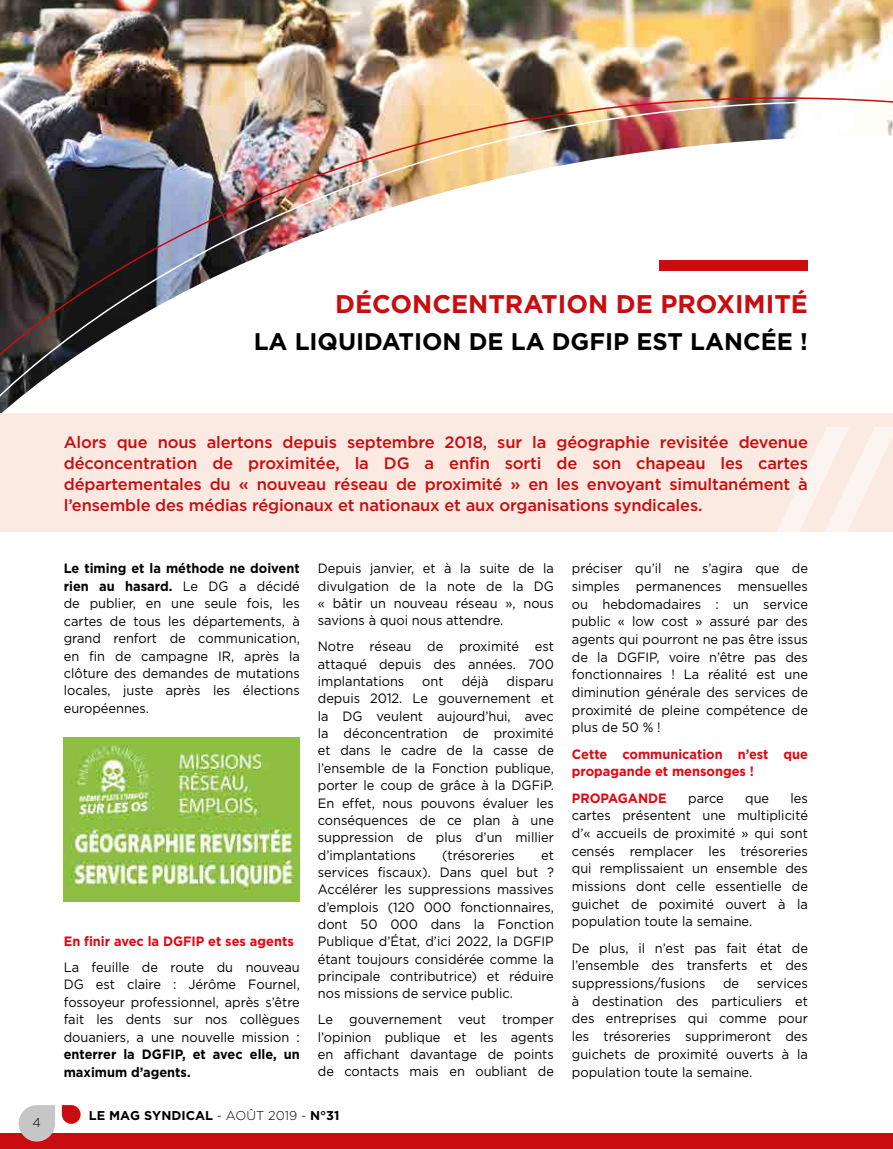
<style>
.page{position:relative;width:893px;height:1149px;background:#fff}
.page>*{position:absolute;margin:0;border:0;box-sizing:border-box;transform-origin:0 0}
.t1{font:900 126px "Gotham";color:#fff}
.t2{font:700 25.5px "Gotham";color:#c90c0f}
.t3{font:700 24px "Gotham";color:#000}
.t4{font:500 16.5px/21px "Gotham";letter-spacing:-.01em;color:#c90c0f;text-align:justify}
.t5{font:13.5px/17.4px "Gotham";color:#000;text-align:justify;scale:.95 1}
.t6{font:700 13.5px/17.7px "Gotham";color:#e30613;scale:.95 1}
.t7{font:700 13.5px/17.4px "Gotham";color:#000;scale:.95 1}
.t8{font:700 12.75px "Gotham";color:#000}
.t9{font:300 12.75px "Gotham";color:#000}
.s1{font-weight:700}
.s2{font-weight:300}
</style>
<div class="page">
<img style="left:0;top:0;width:893px;height:49px">
<img style="left:0;top:49px;width:893px;height:338px">
<div style="left:0;top:1133px;width:893px;height:15px;background:#c90c0f"></div>
<svg style="left:19px;top:1105px;width:36px;height:36px"></svg>
<svg style="left:62px;top:1105px;width:19px;height:18px"></svg>
<div style="left:659px;top:260px;width:149px;height:11px;background:#c90c0f"></div>
<div style="left:0;top:413px;width:893px;height:119px;background:#fbeae2"></div>
<img style="left:64px;top:737px;width:236px;height:164px">
<h2 class="t2" style="left:335px;top:287px;width:474px">DÉCONCENTRATION DE PROXIMITÉ</h2>
<h3 class="t3" style="left:254px;top:325px;width:556px">LA LIQUIDATION DE LA DGFIP EST LANCÉE !</h3>
<p class="t9" style="left:33px;top:1113px;width:10px">4</p>
<h1 class="t1" style="left:777px;top:392px;width:117px">//</h1>
<p class="t4" style="left:64px;top:431px;width:746px">Alors que nous alertons depuis septembre 2018, sur la géographie revisitée devenue déconcentration de proximitée, la DG a enfin sorti de son chapeau les cartes départementales du « nouveau réseau de proximité » en les envoyant simultanément à l’ensemble des médias régionaux et nationaux et aux organisations syndicales.</p>
<p class="t5" style="left:64px;top:559px;width:250px"><span class="s1">Le timing et la méthode ne doivent rien au hasard.</span> Le DG a décidé de publier, en une seule fois, les cartes de tous les départements, à grand renfort de communication, en fin de campagne IR, après la clôture des demandes de mutations locales, juste après les élections européennes.</p>
<p class="t6" style="left:64px;top:931px;width:244px">En finir avec la DGFIP et ses agents</p>
<p class="t5" style="left:64px;top:957px;width:250px">La feuille de route du nouveau DG est claire : Jérôme Fournel, fossoyeur professionnel, après s’être fait les dents sur nos collègues douaniers, a une nouvelle mission :</p>
<p class="t7" style="left:64px;top:1045px;width:250px">enterrer la DGFIP, et avec elle, un maximum d’agents.</p>
<p class="t5" style="left:318px;top:559px;width:250px">Depuis janvier, et à la suite de la divulgation de la note de la DG « bâtir un nouveau réseau », nous savions à quoi nous attendre.</p>
<p class="t5" style="left:318px;top:637px;width:250px">Notre réseau de proximité est attaqué depuis des années. 700 implantations</p>
<p class="t5" style="left:422px;top:672px;width:24px">ont</p>
<p class="t5" style="left:462px;top:672px;width:30px">déjà</p>
<p class="t5" style="left:318px;top:672px;width:250px;text-indent:189px">disparu depuis 2012. Le gouvernement et la DG veulent aujourd’hui, avec la déconcentration de proximité et dans le cadre de la casse de l’ensemble de la Fonction publique, porter le coup de grâce à la DGFiP.<br>En effet, nous pouvons évaluer les conséquences de ce plan à une suppression de plus d’un millier d’implantations</p>
<p class="t5" style="left:442px;top:845px;width:78px">(trésoreries</p>
<p class="t5" style="left:318px;top:845px;width:250px;text-indent:223px">et services fiscaux). Dans quel but ?<br>Accélérer les suppressions massives d’emplois (120 000 fonctionnaires, dont 50 000 dans la Fonction Publique d’État, d’ici 2022, la DGFIP étant toujours considérée comme la principale contributrice) et réduire nos missions de service public.</p>
<p class="t5" style="left:318px;top:1010px;width:250px">Le gouvernement veut tromper l’opinion publique et les agents en affichant davantage de points de contacts mais en oubliant de</p>
<p class="t8" style="left:89px;top:1106px;width:252px">LE MAG SYNDICAL <span class="s2">- AOÛT 2019 -</span> N°31</p>
<p class="t5" style="left:572px;top:559px;width:250px">préciser qu’il ne s’agira que de simples permanences mensuelles ou hebdomadaires : un service public « low cost » assuré par des agents qui pourront ne pas être issus de la DGFIP, voire n’être pas des fonctionnaires ! La réalité est une diminution générale des services de proximité de pleine compétence de plus de 50 % !</p>
<p class="t6" style="left:572px;top:744px;width:250px">Cette communication n’est que propagande et mensonges !</p>
<p class="t6" style="left:572px;top:788px;width:101px">PROPAGANDE</p>
<p class="t5" style="left:688px;top:788px;width:39px">parce</p>
<p class="t5" style="left:745px;top:788px;width:27px">que</p>
<p class="t5" style="left:572px;top:788px;width:250px;text-indent:219px">les cartes présentent une multiplicité d’« accueils de proximité » qui sont censés remplacer les trésoreries qui remplissaient un ensemble des missions dont celle essentielle de guichet de poximité ouvert à la population toute la semaine.</p>
<p class="t5" style="left:572px;top:938px;width:250px">De plus, il n’est pas fait état de l’ensemble des transferts et des suppressions/fusions</p>
<p class="t5" style="left:723px;top:973px;width:18px">de</p>
<p class="t5" style="left:572px;top:973px;width:250px;text-indent:185px">services à destination des particuliers et des entreprises qui comme pour les trésoreries supprimeront des guichets de proximité ouverts à la population toute la semaine.</p>
</div>
